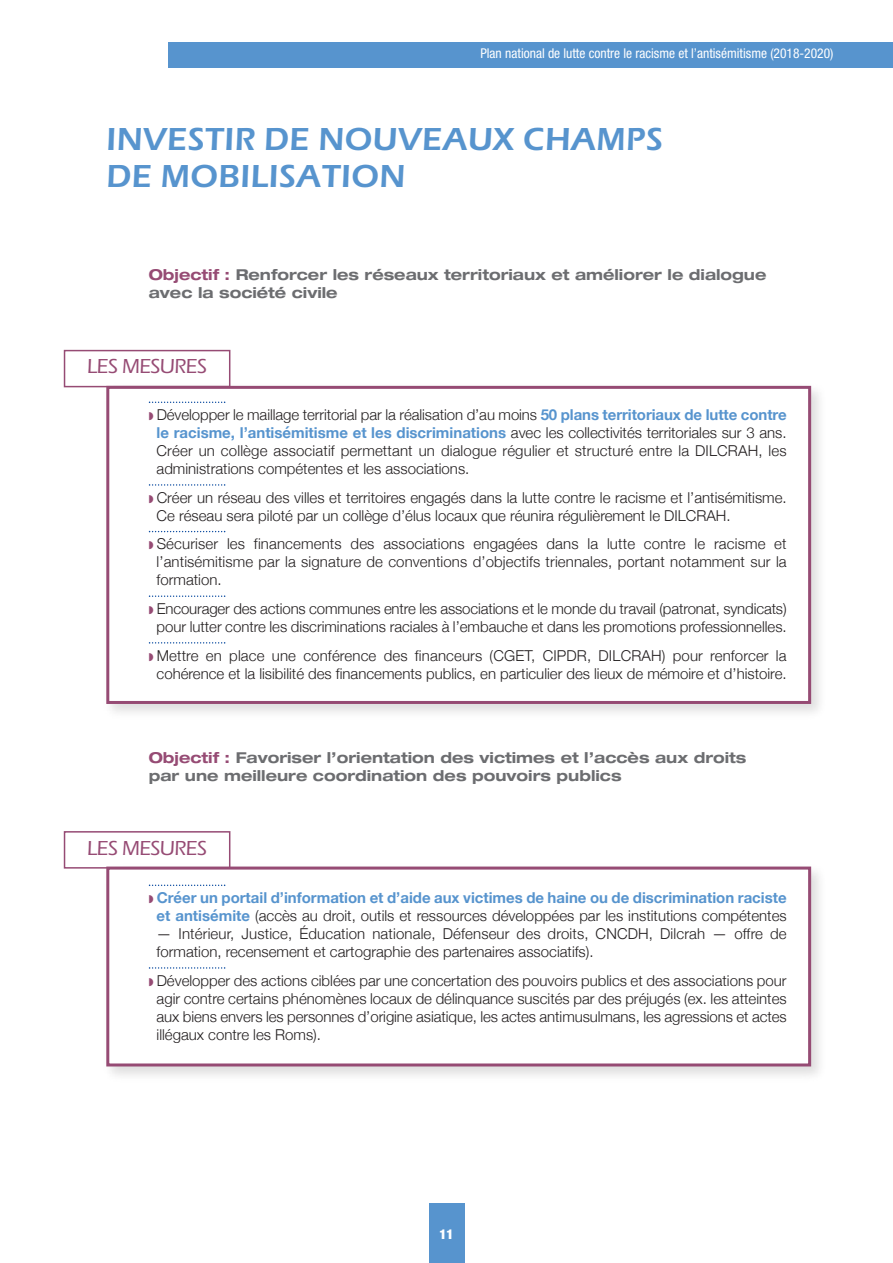
<style>
.page{position:relative;width:893px;height:1263px;background:#fff}
.page>*{position:absolute;margin:0;border:0;box-sizing:border-box;transform-origin:0 0}
.t1{font:600 33px/37.5px "Eras Book ITC";letter-spacing:.015em;color:#5794ce}
.t2{font:500 21px "Eras ITC";letter-spacing:-.03em;color:#964b74}
.t3{font:300 15px/18px "Helvetica Neue";color:#231f20}
.t4{font:700 expanded 15px/18px "Helvetica Neue LT Pro";color:#6c6d70}
.t5{font:700 15px/18px "Helvetica Neue";color:#5794ce}
.t6{font:condensed 13.5px "Helvetica Neue LT Pro";color:#fff}
.t7{font:900 condensed 13.5px "Helvetica Neue";color:#fff}
.s1{color:#964b74}
.s2{font-weight:700;color:#5794ce}
.s3{font-weight:300;color:#231f20}
</style>
<div class="page">
<img style="left:100px;top:380px;width:720px;height:333px">
<div style="left:109px;top:389px;width:699px;height:312px;background:#fff"></div>
<div style="left:106px;top:386px;width:705px;height:318px;border:3px solid #964b74"></div>
<img style="left:106px;top:860px;width:714px;height:216px">
<div style="left:109px;top:869px;width:699px;height:194px;background:#fff"></div>
<div style="left:106px;top:866px;width:705px;height:200px;border:3px solid #964b74"></div>
<div style="left:64px;top:350px;width:166px;height:37px;border:2px solid #964b74"></div>
<div style="left:64px;top:831px;width:166px;height:38px;border:2px solid #964b74"></div>
<svg style="left:149px;top:401px;width:76px;height:2px"></svg>
<svg style="left:149px;top:484px;width:76px;height:2px"></svg>
<svg style="left:149px;top:531px;width:76px;height:1px"></svg>
<svg style="left:149px;top:595px;width:76px;height:2px"></svg>
<svg style="left:149px;top:642px;width:76px;height:2px"></svg>
<svg style="left:149px;top:884px;width:76px;height:2px"></svg>
<svg style="left:149px;top:967px;width:76px;height:2px"></svg>
<div style="left:429px;top:1204px;width:35px;height:59px;background:#5794ce"></div>
<div style="left:169px;top:43px;width:724px;height:25px;background:#5794ce"></div>
<p class="t6" style="left:480px;top:49px;width:355px">Plan national de lutte contre le racisme et l’antisémitisme (2018-2020)</p>
<h1 class="t1" style="left:107px;top:120px;width:558px">INVESTIR DE NOUVEAUX CHAMPS<br>DE MOBILISATION</h1>
<p class="t4" style="left:149px;top:267px;width:619px"><span class="s1">Objectif :</span> Renforcer les réseaux territoriaux et améliorer le dialogue avec la société civile</p>
<h2 class="t2" style="left:87px;top:355px;width:121px">LES MESURES</h2>
<p class="t3" style="left:157px;top:405px;width:632px;text-align:justify">Développer le maillage territorial par la réalisation d’au moins <span class="s2">50 plans territoriaux de lutte contre le racisme, l’antisémitisme et les discriminations</span> avec les collectivités territoriales sur 3 ans.<br>Créer un collège associatif permettant un dialogue régulier et structuré entre la DILCRAH, les administrations compétentes et les associations.</p>
<p class="t3" style="left:157px;top:488px;width:632px">Créer un réseau des villes et territoires engagés dans la lutte contre le racisme et l’antisémitisme.<br>Ce réseau sera piloté par un collège d’élus locaux que réunira régulièrement le DILCRAH.</p>
<p class="t3" style="left:157px;top:535px;width:632px;text-align:justify">Sécuriser les financements des associations engagées dans la lutte contre le racisme et l’antisémitisme par la signature de conventions d’objectifs triennales, portant notamment sur la formation.</p>
<p class="t3" style="left:157px;top:599px;width:632px">Encourager des actions communes entre les associations et le monde du travail (patronat, syndicats) pour lutter contre les discriminations raciales à l’embauche et dans les promotions professionnelles.</p>
<p class="t3" style="left:157px;top:646px;width:632px">Mettre en place une conférence des financeurs (CGET, CIPDR, DILCRAH) pour renforcer la cohérence et la lisibilité des financements publics, en particulier des lieux de mémoire et d’histoire.</p>
<p class="t4" style="left:149px;top:750px;width:599px"><span class="s1">Objectif :</span> Favoriser l’orientation des victimes et l’accès aux droits par une meilleure coordination des pouvoirs publics</p>
<h2 class="t2" style="left:87px;top:836px;width:121px">LES MESURES</h2>
<p class="t5" style="left:157px;top:888px;width:632px">Créer un portail d’information et d’aide aux victimes de haine ou de discrimination raciste et antisémite <span class="s3">(accès au droit, outils et ressources développées par les institutions compétentes</span></p>
<p class="t3" style="left:157px;top:924px;width:632px">— Intérieur, Justice, Éducation nationale, Défenseur des droits, CNCDH, Dilcrah — offre de formation, recensement et cartographie des partenaires associatifs).</p>
<p class="t3" style="left:157px;top:971px;width:632px;text-align:justify">Développer des actions ciblées par une concertation des pouvoirs publics et des associations pour agir contre certains phénomènes locaux de délinquance suscités par des préjugés (ex. les atteintes aux biens envers les personnes d’origine asiatique, les actes antimusulmans, les agressions et actes illégaux contre les Roms).</p>
<p class="t7" style="left:439px;top:1222px;width:16px">11</p>
</div>
